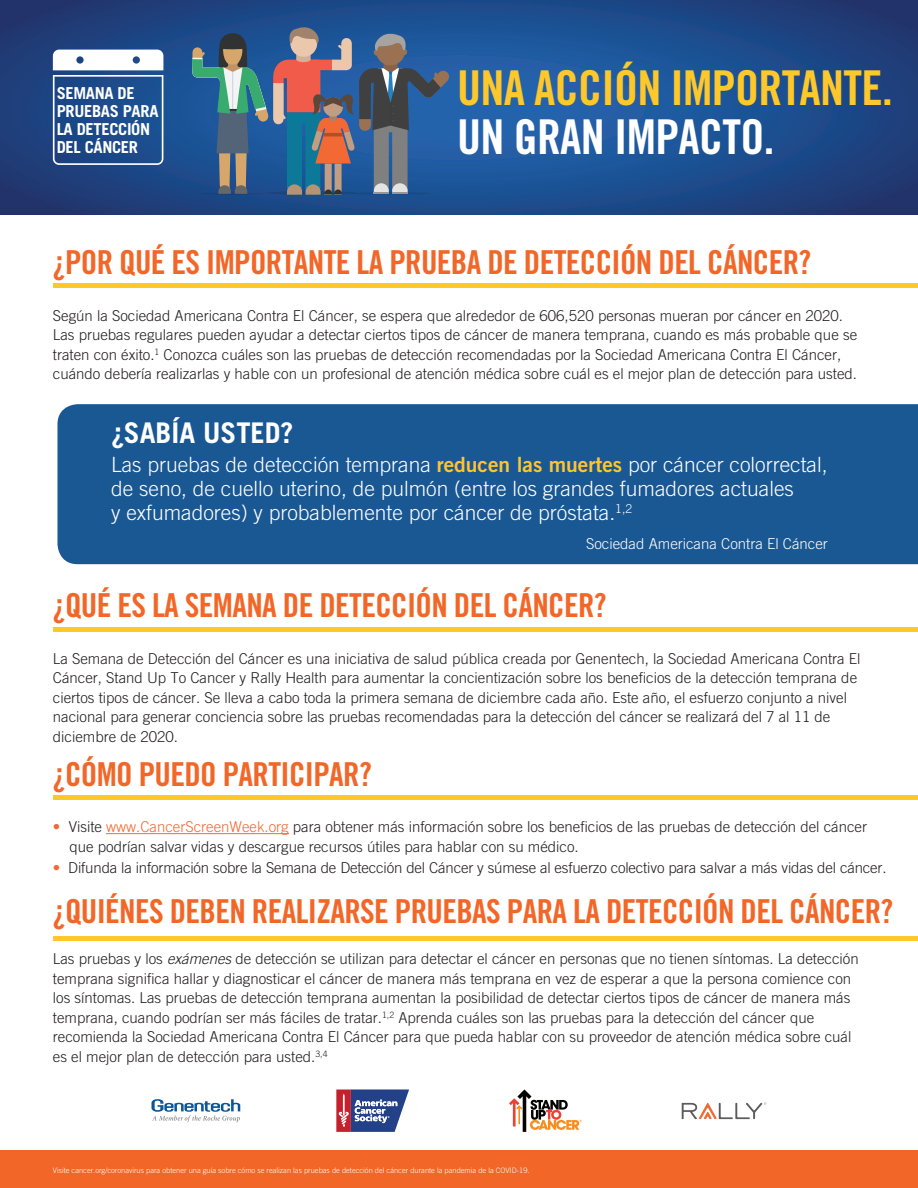
<style>
.page{position:relative;width:918px;height:1188px;background:#fff}
.page>*{position:absolute;margin:0;border:0;box-sizing:border-box;transform-origin:0 0}
.t1{font:48px "Trade Gothic LT Std Bd Cn 20";letter-spacing:-.015em;color:#fec82b}
.t2{font:48px "Trade Gothic LT Std Bd Cn 20";letter-spacing:-.015em;color:#fff}
.t3{font:33px "Trade Gothic LT Std Bd Cn 20";letter-spacing:-.02em;color:#f26728}
.t4{font:700 28.5px "Trade Gothic LT Std";color:#fff}
.t5{font:300 21px/24px "Trade Gothic LT Std";color:#fff}
.t6{font:700 16.5px/18px "Trade Gothic LT Std";letter-spacing:-.02em;color:#fff}
.t7{font:300 15px/19.5px "Trade Gothic LT Std";color:#211d1e}
.t8{font:300 15px "Trade Gothic LT Std";color:#fff}
.t9{font:300 7.5px "Trade Gothic LT Std";color:#fff}
.s1{font-family:"Trade Gothic LT Std Bd 2";font-weight:400;color:#fec52e}
.s2{color:#f16934}
.s3{font-style:italic}
</style>
<div class="page">
<div style="left:57px;top:404px;width:861px;height:160px;background:#1a5894"></div>
<svg style="left:0;top:0;width:918px;height:214px;background:#1e4a8b"></svg>
<div style="left:0;top:1150px;width:918px;height:38px;background:#f26728"></div>
<svg style="left:192px;top:24px;width:258px;height:172px;background:#4d6787"></svg>
<svg style="left:53px;top:50px;width:110px;height:115px"></svg>
<div style="left:53px;top:627px;width:865px;height:5px;background:#fec82b"></div>
<hr style="left:106px;top:833px;width:183px;height:1px;background:#f16934">
<div style="left:53px;top:795px;width:865px;height:5px;background:#fec82b"></div>
<hr style="left:53px;top:284px;width:865px;height:4px;background:#fec82b">
<svg style="left:152px;top:1099px;width:88px;height:23px"></svg>
<svg style="left:336px;top:1089px;width:73px;height:43px"></svg>
<svg style="left:682px;top:1102px;width:84px;height:17px"></svg>
<svg style="left:509px;top:1089px;width:73px;height:43px"></svg>
<div style="left:53px;top:936px;width:865px;height:5px;background:#fec82b"></div>
<p class="t6" style="left:57px;top:84px;width:103px">SEMANA DE<br>PRUEBAS PARA<br>LA DETECCIÓN<br>DEL CÁNCER</p>
<h1 class="t1" style="left:457px;top:59px;width:437px">UNA ACCIÓN IMPORTANTE.</h1>
<h1 class="t2" style="left:457px;top:108px;width:319px">UN GRAN IMPACTO.</h1>
<h2 class="t3" style="left:53px;top:242px;width:760px">¿POR QUÉ ES IMPORTANTE LA PRUEBA DE DETECCIÓN DEL CÁNCER?</h2>
<p class="t7" style="left:53px;top:305px;width:806px">Según la Sociedad Americana Contra El Cáncer, se espera que alrededor de 606,520 personas mueran por cáncer en 2020.<br>Las pruebas regulares pueden ayudar a detectar ciertos tipos de cáncer de manera temprana, cuando es más probable que se traten con éxito.<sup>1</sup> Conozca cuáles son las pruebas de detección recomendadas por la Sociedad Americana Contra El Cáncer, cuándo debería realizarlas y hable con un profesional de atención médica sobre cuál es el mejor plan de detección para usted.</p>
<h3 class="t4" style="left:111px;top:415px;width:184px">¿SABÍA USTED?</h3>
<h3 class="t5" style="left:111px;top:453px;width:718px">Las pruebas de detección temprana <span class="s1">reducen las muertes</span> por cáncer colorrectal, de seno, de cuello uterino, de pulmón (entre los grandes fumadores actuales<br>y exfumadores) y probablemente por cáncer de próstata.<sup>1,2</sup></h3>
<p class="t8" style="left:586px;top:535px;width:243px">Sociedad Americana Contra El Cáncer</p>
<h2 class="t3" style="left:53px;top:585px;width:555px">¿QUÉ ES LA SEMANA DE DETECCIÓN DEL CÁNCER?</h2>
<p class="t7" style="left:53px;top:649px;width:809px">La Semana de Detección del Cáncer es una iniciativa de salud pública creada por Genentech, la Sociedad Americana Contra El Cáncer, Stand Up To Cancer y Rally Health para aumentar la concientización sobre los beneficios de la detección temprana de ciertos tipos de cáncer. Se lleva a cabo toda la primera semana de diciembre cada año. Este año, el esfuerzo conjunto a nivel nacional para generar conciencia sobre las pruebas recomendadas para la detección del cáncer se realizará del 7 al 11 de diciembre de 2020.</p>
<h2 class="t3" style="left:53px;top:754px;width:321px">¿CÓMO PUEDO PARTICIPAR?</h2>
<p class="t7" style="left:70px;top:817px;width:799px;text-indent:-17px"><span class="s2">•</span> Visite <span class="s2">www.CancerScreenWeek.org</span> para obtener más información sobre los beneficios de las pruebas de detección del cáncer que podrían salvar vidas y descargue recursos útiles para hablar con su médico.</p>
<p class="t7" style="left:53px;top:857px;width:835px"><span class="s2">•</span> Difunda la información sobre la Semana de Detección del Cáncer y súmese al esfuerzo colectivo para salvar a más vidas del cáncer.</p>
<h2 class="t3" style="left:53px;top:892px;width:842px">¿QUIÉNES DEBEN REALIZARSE PRUEBAS PARA LA DETECCIÓN DEL CÁNCER?</h2>
<p class="t7" style="left:53px;top:949px;width:807px">Las pruebas y los <span class="s3">exámenes</span> de detección se utilizan para detectar el cáncer en personas que no tienen síntomas. La detección temprana significa hallar y diagnosticar el cáncer de manera más temprana en vez de esperar a que la persona comience con los síntomas. Las pruebas de detección temprana aumentan la posibilidad de detectar ciertos tipos de cáncer de manera más temprana, cuando podrían ser más fáciles de tratar.<sup>1,2</sup> Aprenda cuáles son las pruebas para la detección del cáncer que recomienda la Sociedad Americana Contra El Cáncer para que pueda hablar con su proveedor de atención médica sobre cuál es el mejor plan de detección para usted.<sup>3,4</sup></p>
<p class="t9" style="left:53px;top:1166px;width:478px">Visite cancer.org/coronavirus para obtener una guía sobre cómo se realizan las pruebas de detección del cáncer durante la pandemia de la COVID-19.</p>
</div>
